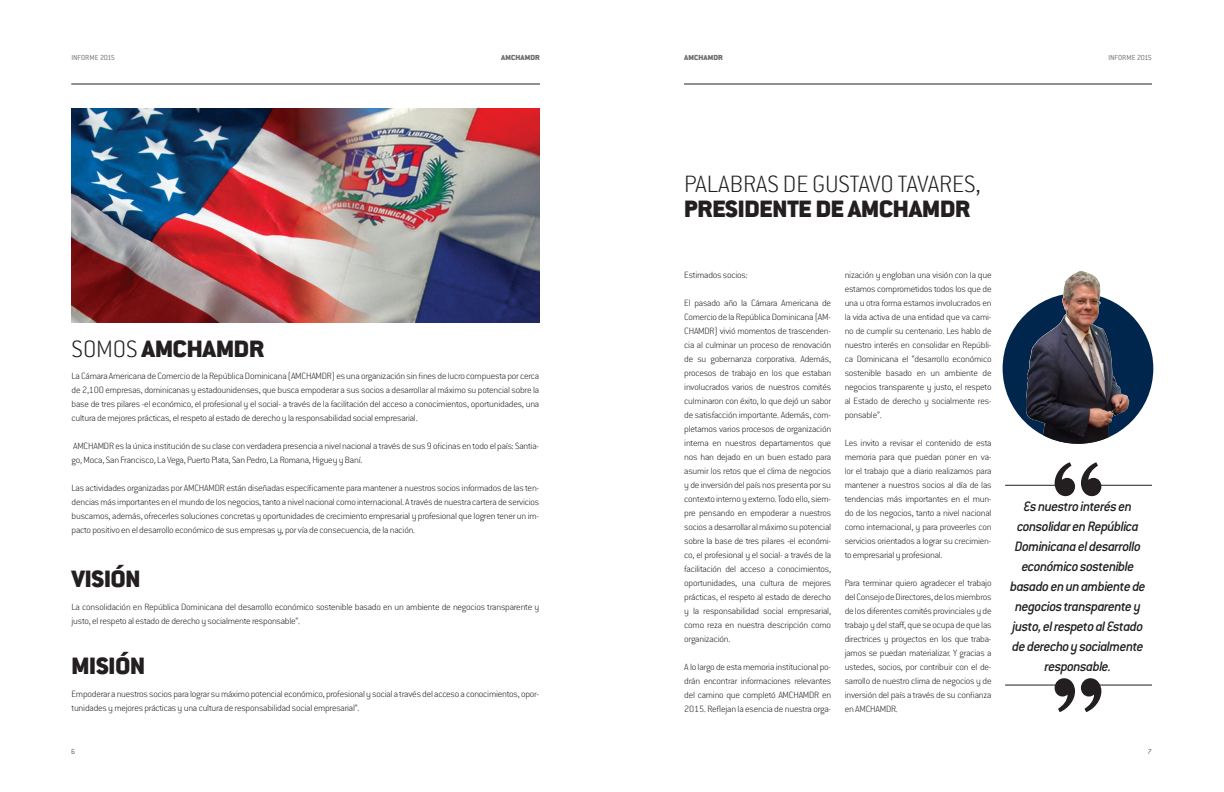
<style>
.page{position:relative;width:1224px;height:792px;background:#fff}
.page>*{position:absolute;margin:0;border:0;box-sizing:border-box;transform-origin:0 0}
.t1{font:26px "Conduit ITC Black";letter-spacing:-.005em;color:#231f20}
.t2{font:300 26px "Conduit ITC Extra";letter-spacing:-.005em;color:#231f20}
.t3{font:italic 15px/20px "Conduit ITC Medium";letter-spacing:-.04em;color:#231f20;text-align:center}
.t4{font:300 10px/14px "Conduit ITC Extra";letter-spacing:-.02em;color:#231f20;text-align:justify}
.t5{font:8px "Conduit ITC Light";letter-spacing:-.01em;color:#6c6d70}
.t6{font:8px "Conduit ITC Black";letter-spacing:.015em;color:#6c6d70}
.t7{font:8px "Conduit ITC";color:#6c6d70}
.s1{font-family:"Conduit ITC Extra";font-weight:300}
</style>
<div class="page">
<hr style="left:71px;top:84px;width:469px;height:1px;background:#231f20">
<hr style="left:684px;top:84px;width:468px;height:1px;background:#231f20">
<img style="left:71px;top:108px;width:469px;height:215px">
<svg style="left:1055px;top:462px;width:46px;height:34px"></svg>
<svg style="left:1055px;top:678px;width:46px;height:34px"></svg>
<hr style="left:1005px;top:485px;width:58px;height:1px;background:#231f20">
<hr style="left:1005px;top:685px;width:58px;height:1px;background:#231f20">
<hr style="left:1094px;top:485px;width:58px;height:1px;background:#231f20">
<hr style="left:1094px;top:685px;width:58px;height:1px;background:#231f20">
<div style="left:1003px;top:293px;width:150px;height:151px;background:#00264d;border-radius:50%"></div>
<img style="left:1063px;top:271px;width:38px;height:22px">
<img style="left:1026px;top:293px;width:124px;height:151px">
<p class="t6" style="left:501px;top:53px;width:40px">AMCHAMDR</p>
<p class="t6" style="left:684px;top:53px;width:40px">AMCHAMDR</p>
<p class="t5" style="left:71px;top:53px;width:45px">INFORME 2015</p>
<p class="t5" style="left:1108px;top:53px;width:45px">INFORME 2015</p>
<h1 class="t1" style="left:71px;top:333px;width:194px"><span class="s1">SOMOS</span> AMCHAMDR</h1>
<p class="t4" style="left:72px;top:369px;width:469px">La Cámara Americana de Comercio de la República Dominicana (AMCHAMDR) es una organización sin fines de lucro compuesta por cerca de 2,100 empresas, dominicanas y estadounidenses, que busca empoderar a sus socios a desarrollar al máximo su potencial sobre la base de tres pilares -el económico, el profesional y el social- a través de la facilitación del acceso a conocimientos, oportunidades, una cultura de mejores prácticas, el respeto al estado de derecho y la responsabilidad social empresarial.</p>
<p class="t4" style="left:72px;top:439px;width:469px">AMCHAMDR es la única institución de su clase con verdadera presencia a nivel nacional a través de sus 9 oficinas en todo el país: Santia&shy;go, Moca, San Francisco, La Vega, Puerto Plata, San Pedro, La Romana, Higuey y Baní.</p>
<p class="t4" style="left:72px;top:481px;width:469px">Las actividades organizadas por AMCHAMDR están diseñadas específicamente para mantener a nuestros socios informados de las ten&shy;dencias más importantes en el mundo de los negocios, tanto a nivel nacional como internacional. A través de nuestra cartera de servicios buscamos, además, ofrecerles soluciones concretas y oportunidades de crecimiento empresarial y profesional que logren tener un im&shy;pacto positivo en el desarrollo económico de sus empresas y, por vía de consecuencia, de la nación.</p>
<h1 class="t1" style="left:71px;top:563px;width:71px">VISIÓN</h1>
<p class="t4" style="left:72px;top:599px;width:469px">La consolidación en República Dominicana del desarrollo económico sostenible basado en un ambiente de negocios transparente y justo, el respeto al estado de derecho y socialmente responsable”.</p>
<h1 class="t1" style="left:71px;top:650px;width:75px">MISIÓN</h1>
<p class="t4" style="left:72px;top:687px;width:469px">Empoderar a nuestros socios para lograr su máximo potencial económico, profesional y social a través del acceso a conocimientos, opor&shy;tunidades y mejores prácticas y una cultura de responsabilidad social empresarial”.</p>
<h1 class="t2" style="left:684px;top:168px;width:298px">PALABRAS DE GUSTAVO TAVARES,</h1>
<h1 class="t1" style="left:684px;top:193px;width:288px">PRESIDENTE DE AMCHAMDR</h1>
<p class="t4" style="left:684px;top:267px;width:65px">Estimados socios:</p>
<p class="t4" style="left:684px;top:295px;width:148px">El pasado año la Cámara Americana de Comercio de la República Dominicana (AM-CHAMDR) vivió momentos de trascenden&shy;cia al culminar un proceso de renovación de su gobernanza corporativa. Además, procesos de trabajo en los que estaban involucrados varios de nuestros comités culminaron con éxito, lo que dejó un sabor de satisfacción importante. Además, com&shy;pletamos varios procesos de organización interna en nuestros departamentos que nos han dejado en un buen estado para asumir los retos que el clima de negocios y de inversión del país nos presenta por su contexto interno y externo. Todo ello, siem&shy;pre pensando en empoderar a nuestros socios a desarrollar al máximo su potencial sobre la base de tres pilares -el económi&shy;co, el profesional y el social- a través de la facilitación del acceso a conocimientos, oportunidades, una cultura de mejores prácticas, el respeto al estado de derecho y la responsabilidad social empresarial, como reza en nuestra descripción como organización.</p>
<p class="t4" style="left:684px;top:659px;width:148px">A lo largo de esta memoria institucional po&shy;drán encontrar informaciones relevantes del camino que completó AMCHAMDR en 2015. Reflejan la esencia de nuestra orga-</p>
<p class="t4" style="left:845px;top:267px;width:148px">nización y engloban una visión con la que estamos comprometidos todos los que de una u otra forma estamos involucrados en la vida activa de una entidad que va cami&shy;no de cumplir su centenario. Les hablo de nuestro interés en consolidar en Repúbli&shy;ca Dominicana el “desarrollo económico sostenible basado en un ambiente de negocios transparente y justo, el respeto al Estado de derecho y socialmente res&shy;ponsable”.</p>
<p class="t4" style="left:845px;top:435px;width:148px">Les invito a revisar el contenido de esta memoria para que puedan poner en va&shy;lor el trabajo que a diario realizamos para mantener a nuestros socios al día de las tendencias más importantes en el mun&shy;do de los negocios, tanto a nivel nacional como internacional, y para proveerles con servicios orientados a lograr su crecimien&shy;to empresarial y profesional.</p>
<p class="t4" style="left:845px;top:575px;width:148px">Para terminar quiero agradecer el trabajo del Consejo de Directores, de los miembros de los diferentes comités provinciales y de trabajo y del staff, que se ocupa de que las directrices y proyectos en los que traba&shy;jamos se puedan materializar. Y gracias a ustedes, socios, por contribuir con el de&shy;sarrollo de nuestro clima de negocios y de inversión del país a través de su confianza en AMCHAMDR.</p>
<h2 class="t3" style="left:1010px;top:495px;width:137px">Es nuestro interés en consolidar en República<br>Dominicana el desarrollo económico sostenible basado en un ambiente de negocios transparente y justo, el respeto al Estado de derecho y socialmente responsable.</h2>
<p class="t7" style="left:71px;top:747px;width:6px">6</p>
<p class="t7" style="left:1148px;top:747px;width:6px">7</p>
</div>
